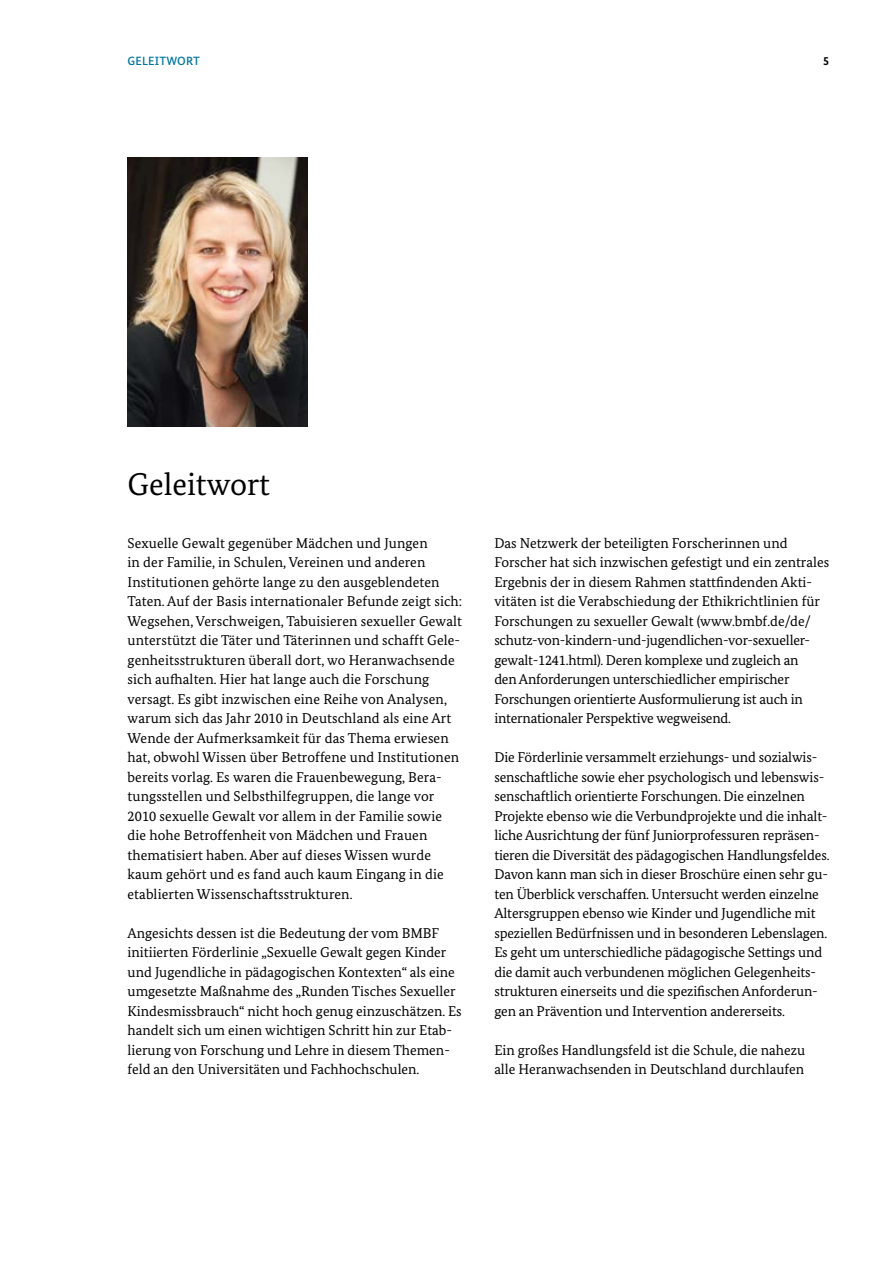
<style>
.page{position:relative;width:893px;height:1263px;background:#fff}
.page>*{position:absolute;margin:0;border:0;box-sizing:border-box;transform-origin:0 0}
._06_Headline{font:31.5px "Bundes Serif";color:#000}
.Fließtext{font:14.25px/19.5px "Bundes Serif";color:#000}
.t1{font:500 12px "Bundes Sans";letter-spacing:.01em;color:#0075a0}
.t2{font:700 12px "Bundes Sans";color:#000}
</style>
<div class="page">
<img style="left:128px;top:157px;width:179px;height:270px">
<p class="t1" style="left:128px;top:53px;width:74px">GELEITWORT</p>
<p class="t2" style="left:823px;top:53px;width:7px">5</p>
<h1 class="_06_Headline" style="left:128px;top:465px;width:144px">Geleitwort</h1>
<p class="Fließtext" style="left:128px;top:533px;width:336px">Sexuelle Gewalt gegenüber Mädchen und Jungen<br>in der Familie, in Schulen, Vereinen und anderen Institutionen gehörte lange zu den ausgeblendeten Taten. Auf der Basis internationaler Befunde zeigt sich:<br>Wegsehen, Verschweigen, Tabuisieren sexueller Gewalt unterstützt die Täter und Täterinnen und schafft Gele&shy;genheitsstrukturen überall dort, wo Heranwachsende sich aufhalten. Hier hat lange auch die Forschung versagt. Es gibt inzwischen eine Reihe von Analysen, warum sich das Jahr 2010 in Deutschland als eine Art Wende der Aufmerksamkeit für das Thema erwiesen hat, obwohl Wissen über Betroffene und Institutionen bereits vorlag. Es waren die Frauenbewegung, Bera&shy;tungsstellen und Selbsthilfegruppen, die lange vor 2010 sexuelle Gewalt vor allem in der Familie sowie die hohe Betroffenheit von Mädchen und Frauen thematisiert haben. Aber auf dieses Wissen wurde kaum gehört und es fand auch kaum Eingang in die etablierten Wissenschaftsstrukturen.</p>
<p class="Fließtext" style="left:128px;top:923px;width:336px">Angesichts dessen ist die Bedeutung der vom BMBF initiierten Förderlinie „Sexuelle Gewalt gegen Kinder und Jugendliche in pädagogischen Kontexten“ als eine umgesetzte Maßnahme des „Runden Tisches Sexueller Kindesmissbrauch“ nicht hoch genug einzuschätzen. Es handelt sich um einen wichtigen Schritt hin zur Etab&shy;lierung von Forschung und Lehre in diesem Themen&shy;feld an den Universitäten und Fachhochschulen.</p>
<p class="Fließtext" style="left:494px;top:533px;width:336px">Das Netzwerk der beteiligten Forscherinnen und Forscher hat sich inzwischen gefestigt und ein zentrales Ergebnis der in diesem Rahmen stattfindenden Akti&shy;vitäten ist die Verabschiedung der Ethikrichtlinien für Forschungen zu sexueller Gewalt (www.bmbf.de/de/ schutz-von-kindern-und-jugendlichen-vor-sexueller&shy;gewalt-1241.html). Deren komplexe und zugleich an<br>den Anforderungen unterschiedlicher empirischer Forschungen orientierte Ausformulierung ist auch in internationaler Perspektive wegweisend.</p>
<p class="Fließtext" style="left:494px;top:747px;width:337px">Die Förderlinie versammelt erziehungs- und sozialwis&shy;senschaftliche sowie eher psychologisch und lebenswis&shy;senschaftlich orientierte Forschungen. Die einzelnen Projekte ebenso wie die Verbundprojekte und die inhalt&shy;liche Ausrichtung der fünf Juniorprofessuren repräsen&shy;tieren die Diversität des pädagogischen Handlungsfeldes.<br>Davon kann man sich in dieser Broschüre einen sehr gu&shy;ten Überblick verschaffen. Untersucht werden einzelne Altersgruppen ebenso wie Kinder und Jugendliche mit speziellen Bedürfnissen und in besonderen Lebenslagen.<br>Es geht um unterschiedliche pädagogische Settings und die damit auch verbundenen möglichen Gelegenheits&shy;strukturen einerseits und die spezifischen Anforderun&shy;gen an Prävention und Intervention andererseits.</p>
<p class="Fließtext" style="left:494px;top:1040px;width:312px">Ein großes Handlungsfeld ist die Schule, die nahezu alle Heranwachsenden in Deutschland durchlaufen</p>
</div>
